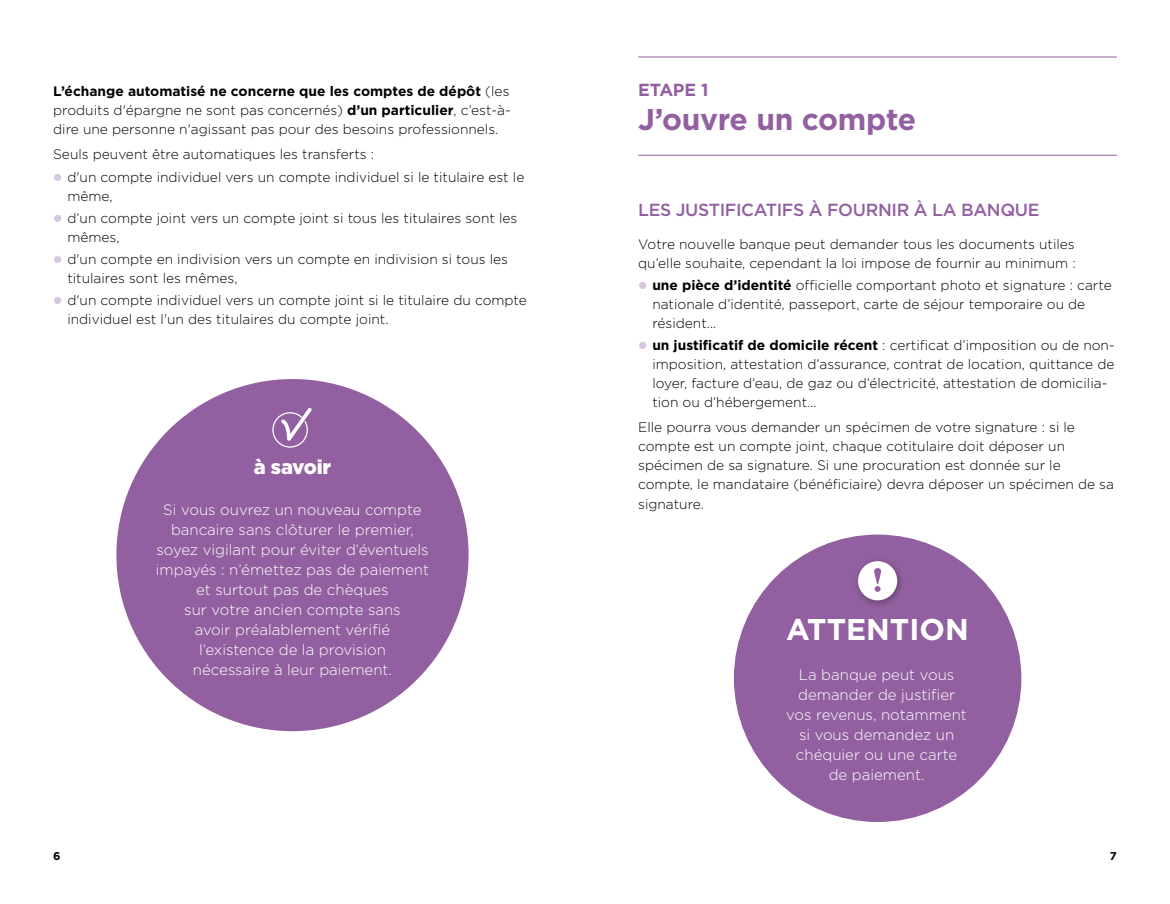
<style>
.page{position:relative;width:1170px;height:904px;background:#fff}
.page>*{position:absolute;margin:0;border:0;box-sizing:border-box;transform-origin:0 0}
.H2-Rubriques{font:700 30px "Gotham";letter-spacing:-.01em;color:#9260a0}
.H3-IMPORTANT{font:700 30px "Gotham";color:#fff}
.t1{font:900 20px "Gotham";letter-spacing:-.01em;color:#fff}
.H3_-_sous-rubriques{font:500 17.5px "Gotham";letter-spacing:-.02em;color:#9260a0}
.H2-Rubriques-2{font:700 17.5px "Gotham";letter-spacing:-.01em;color:#9260a0}
.Texte_blanc_-_ATTENT{font:300 15px/20px "Gotham";color:#fff;text-align:center}
.Puce_texte_standard{font:300 13.75px/18.8px "Gotham";color:#000}
.t2{font:700 11.25px "Gotham";color:#000}
.s1{font-weight:700}
</style>
<div class="page">
<div style="left:116px;top:379px;width:352px;height:352px;background:#9260a0;border-radius:50%"></div>
<div style="left:272px;top:412px;width:36px;height:35px;border:1px solid #fff;border-radius:50%"></div>
<svg style="left:279px;top:407px;width:33px;height:41px"></svg>
<hr style="left:638px;top:57px;width:478px;height:1px;background:#9260a0">
<hr style="left:638px;top:155px;width:478px;height:1px;background:#9260a0">
<div style="left:733px;top:534px;width:288px;height:288px;background:#9260a0;border-radius:50%"></div>
<div style="left:853px;top:556px;width:52px;height:53px;background:#000;opacity:.3"></div>
<div style="left:858px;top:561px;width:39px;height:39px;background:#fff;border-radius:50%"></div>
<svg style="left:874px;top:568px;width:7px;height:24px"></svg>
<p class="Puce_texte_standard" style="left:53px;top:81px;width:459px;text-align:justify"><span class="s1">L’échange automatisé ne concerne que les comptes de dépôt</span> (les produits d'épargne ne sont pas concernés) <span class="s1">d’un particulier</span>, c’est-à&shy;dire une personne n'agissant pas pour des besoins professionnels.</p>
<p class="Puce_texte_standard" style="left:67px;top:143px;width:458px;line-height:22.2px;text-indent:-14px">Seuls peuvent être automatiques les transferts :<br>d'un compte individuel vers un compte individuel si le titulaire est le</p>
<p class="Puce_texte_standard" style="left:67px;top:184px;width:451px;line-height:22.2px">même,<br>d’un compte joint vers un compte joint si tous les titulaires sont les</p>
<p class="Puce_texte_standard" style="left:67px;top:225px;width:442px;line-height:22.2px">mêmes,<br>d'un compte en indivision vers un compte en indivision si tous les</p>
<p class="Puce_texte_standard" style="left:67px;top:266px;width:461px;line-height:22.2px">titulaires sont les mêmes,<br>d'un compte individuel vers un compte joint si le titulaire du compte</p>
<p class="Puce_texte_standard" style="left:67px;top:309px;width:322px">individuel est l'un des titulaires du compte joint.</p>
<h2 class="t1" style="left:254px;top:453px;width:79px">à savoir</h2>
<p class="Texte_blanc_-_ATTENT" style="left:163px;top:499px;width:260px">Si vous ouvrez un nouveau compte</p>
<p class="Texte_blanc_-_ATTENT" style="left:156px;top:519px;width:275px">bancaire sans clôturer le premier, soyez vigilant pour éviter d’éventuels impayés : n’émettez pas de paiement et surtout pas de chèques<br>sur votre ancien compte sans<br>avoir préalablement vérifié l’existence de la provision<br>nécessaire à leur paiement.</p>
<h2 class="H2-Rubriques-2" style="left:638px;top:78px;width:72px">ETAPE 1</h2>
<h2 class="H2-Rubriques" style="left:638px;top:100px;width:279px">J’ouvre un compte</h2>
<h3 class="H3_-_sous-rubriques" style="left:638px;top:199px;width:403px">LES JUSTIFICATIFS À FOURNIR À LA BANQUE</h3>
<p class="Puce_texte_standard" style="left:638px;top:235px;width:439px">Votre nouvelle banque peut demander tous les documents utiles qu’elle souhaite, cependant la loi impose de fournir au minimum :</p>
<p class="Puce_texte_standard" style="left:652px;top:276px;width:461px"><span class="s1">une pièce d’identité</span> officielle comportant photo et signature : carte nationale d’identité, passeport, carte de séjour temporaire ou de résident...</p>
<p class="Puce_texte_standard" style="left:652px;top:335px;width:463px"><span class="s1">un justificatif de domicile récent</span> : certificat d’imposition ou de non&shy;imposition, attestation d’assurance, contrat de location, quittance de loyer, facture d’eau, de gaz ou d’électricité, attestation de domicilia&shy;tion ou d’hébergement…</p>
<p class="Puce_texte_standard" style="left:638px;top:418px;width:477px">Elle pourra vous demander un spécimen de votre signature : si le compte est un compte joint, chaque cotitulaire doit déposer un spécimen de sa signature. Si une procuration est donnée sur le compte, le mandataire (bénéficiaire) devra déposer un spécimen de sa</p>
<p class="Puce_texte_standard" style="left:638px;top:494px;width:67px">signature.</p>
<h3 class="H3-IMPORTANT" style="left:786px;top:609px;width:184px">ATTENTION</h3>
<p class="Texte_blanc_-_ATTENT" style="left:786px;top:664px;width:182px">La banque peut vous demander de justifier vos revenus, notamment si vous demandez un chéquier ou une carte de paiement.</p>
<p class="t2" style="left:53px;top:848px;width:9px">6</p>
<p class="t2" style="left:1109px;top:848px;width:8px">7</p>
</div>
